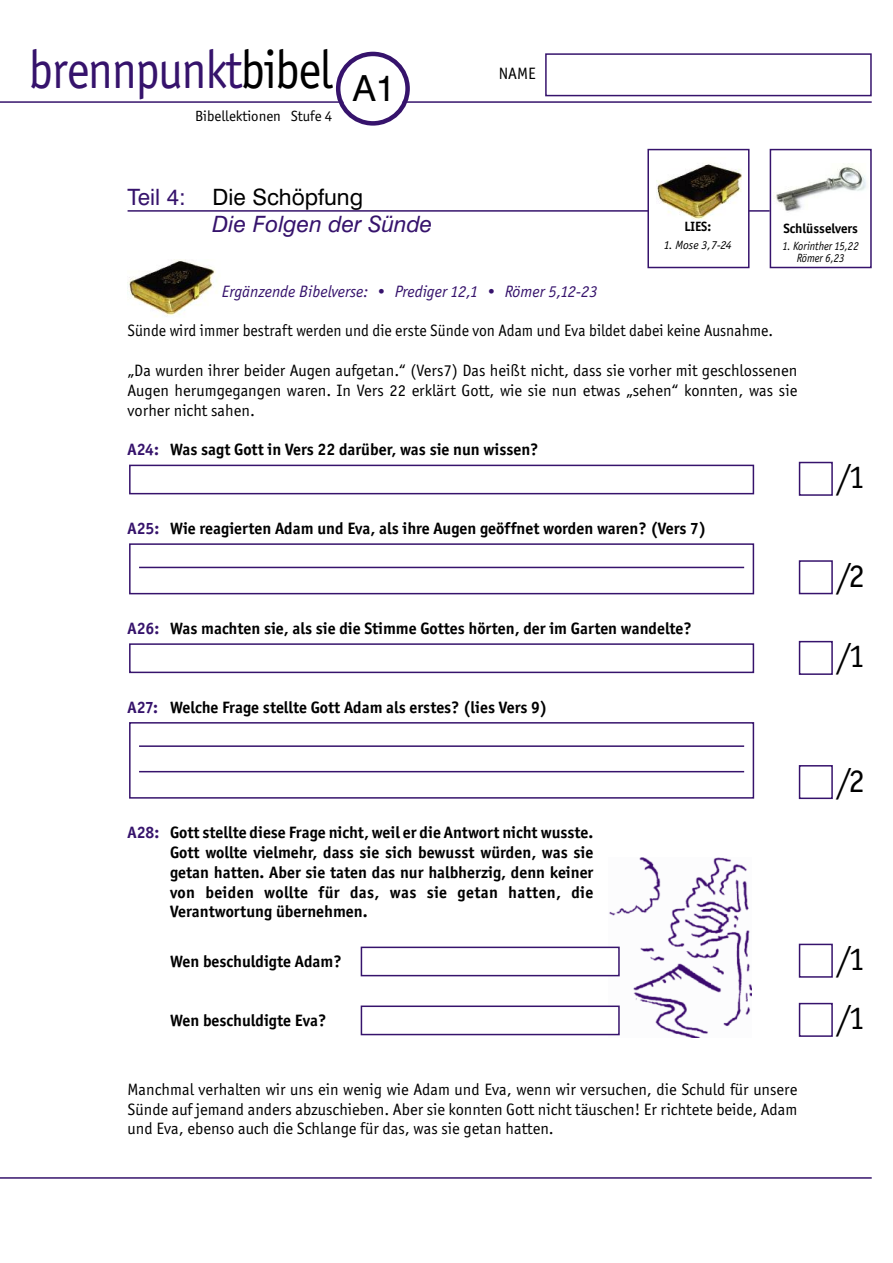
<style>
.page{position:relative;width:893px;height:1263px;background:#fff}
.page>*{position:absolute;margin:0;border:0;box-sizing:border-box;transform-origin:0 0}
.t1{font:54px "Officina San ITC";letter-spacing:-.025em;color:#36136c;scale:.9 1}
.t2{font:36px "Swiss 721 BT";color:#000}
.t3{font:33px/59.1px "Officina San ITC";color:#000}
.t4{font:italic 22.5px/27px "Swiss 721 BT";color:#36136c}
.t5{font:700 16.5px/19.8px "Officina San ITC";color:#000;text-align:justify}
.t6{font:16.5px/19.8px "Officina San ITC";color:#000;text-align:justify}
.t7{font:16.5px "Officina San ITC";color:#000;scale:.95 1}
.t8{font:italic 16.5px "Officina San ITC";color:#36136c}
.t9{font:14.85px "Officina San ITC";color:#000}
.t10{font:700 13.5px "Officina San ITC";color:#000}
.t11{font:700 13.5px "Officina San ITC";color:#000;scale:.95 1}
.t12{font:italic 12px/12px "Officina San ITC";color:#000;text-align:center;scale:.9 1}
.t13{font:italic 12px "Officina San ITC";color:#000}
.s1{color:#000}
.s2{font-style:normal}
.s3{font-style:normal;color:#000}
.s4{color:#36136c}
</style>
<div class="page">
<hr style="left:0;top:101px;width:872px;height:2px;background:#36136c">
<hr style="left:0;top:1177px;width:872px;height:2px;background:#36136c">
<div style="left:545px;top:53px;width:327px;height:43px;border:2px solid #36136c"></div>
<svg style="left:336px;top:52px;width:74px;height:74px"></svg>
<hr style="left:128px;top:210px;width:642px;height:2px;background:#36136c">
<div style="left:649px;top:150px;width:99px;height:117px;background:#fff"></div>
<div style="left:647px;top:149px;width:102px;height:119px;border:2px solid #36136c"></div>
<img style="left:657px;top:163px;width:85px;height:58px">
<div style="left:770px;top:149px;width:102px;height:119px;border:2px solid #36136c"></div>
<img style="left:774px;top:163px;width:92px;height:49px">
<img style="left:609px;top:857px;width:143px;height:180px">
<div style="left:129px;top:722px;width:625px;height:77px;border:2px solid #36136c"></div>
<hr style="left:139px;top:745px;width:605px;height:2px;background:#36136c">
<hr style="left:139px;top:771px;width:605px;height:1px;background:#36136c">
<div style="left:129px;top:543px;width:625px;height:51px;border:2px solid #36136c"></div>
<hr style="left:139px;top:567px;width:605px;height:1px;background:#36136c">
<div style="left:129px;top:643px;width:625px;height:30px;border:2px solid #36136c"></div>
<div style="left:129px;top:465px;width:625px;height:29px;border:2px solid #36136c"></div>
<div style="left:362px;top:1007px;width:256px;height:27px;background:#fff"></div>
<div style="left:361px;top:1005px;width:259px;height:30px;border:2px solid #36136c"></div>
<div style="left:362px;top:948px;width:256px;height:27px;background:#fff"></div>
<div style="left:361px;top:946px;width:259px;height:30px;border:2px solid #36136c"></div>
<img style="left:128px;top:259px;width:89px;height:58px">
<div style="left:799px;top:462px;width:34px;height:34px;border:2px solid #36136c"></div>
<div style="left:799px;top:641px;width:34px;height:34px;border:2px solid #36136c"></div>
<div style="left:799px;top:944px;width:34px;height:34px;border:2px solid #36136c"></div>
<div style="left:799px;top:1003px;width:34px;height:34px;border:2px solid #36136c"></div>
<div style="left:799px;top:560px;width:34px;height:34px;border:2px solid #36136c"></div>
<div style="left:799px;top:765px;width:34px;height:34px;border:2px solid #36136c"></div>
<h1 class="t1" style="left:29px;top:39px;width:339px">brennpunkt<span class="s1">bibel</span></h1>
<p class="t9" style="left:195px;top:108px;width:139px">Bibellektionen Stufe 4</p>
<h2 class="t2" style="left:353px;top:68px;width:44px">A1</h2>
<h3 class="t4" style="left:213px;top:183px;width:221px;text-indent:-85px"><span class="s2">Teil 4:</span> <span class="s3">Die Schöpfung<br></span>Die Folgen der Sünde</h3>
<p class="t6" style="left:499px;top:64px;width:38px">NAME</p>
<p class="t11" style="left:684px;top:218px;width:30px">LIES:</p>
<p class="t13" style="left:664px;top:239px;width:70px">1. Mose 3,7-24</p>
<p class="t10" style="left:783px;top:220px;width:76px">Schlüsselvers</p>
<p class="t12" style="left:783px;top:240px;width:86px">1. Korinther 15,22<br>Römer 6,23</p>
<p class="t8" style="left:222px;top:282px;width:377px">Ergänzende Bibelverse: • Prediger 12,1 • Römer 5,12-23</p>
<p class="t7" style="left:128px;top:321px;width:681px">Sünde wird immer bestraft werden und die erste Sünde von Adam und Eva bildet dabei keine Ausnahme.</p>
<p class="t6" style="left:128px;top:360px;width:671px">„Da wurden ihrer beider Augen aufgetan.“ (Vers7) Das heißt nicht, dass sie vorher mit geschlossenen Augen herumgegangen waren. In Vers 22 erklärt Gott, wie sie nun etwas „sehen“ konnten, was sie vorher nicht sahen.</p>
<p class="t5" style="left:128px;top:440px;width:412px"><span class="s4">A24:</span> Was sagt Gott in Vers 22 darüber, was sie nun wissen?</p>
<p class="t5" style="left:128px;top:518px;width:580px"><span class="s4">A25:</span> Wie reagierten Adam und Eva, als ihre Augen geöffnet worden waren? (Vers 7)</p>
<p class="t5" style="left:128px;top:618px;width:566px"><span class="s4">A26:</span> Was machten sie, als sie die Stimme Gottes hörten, der im Garten wandelte?</p>
<p class="t5" style="left:128px;top:697px;width:421px"><span class="s4">A27:</span> Welche Frage stellte Gott Adam als erstes? (lies Vers 9)</p>
<p class="t5" style="left:170px;top:822px;width:425px;text-indent:-43px"><span class="s4">A28:</span> Gott stellte diese Frage nicht, weil er die Antwort nicht wusste.<br>Gott wollte vielmehr, dass sie sich bewusst würden, was sie getan hatten. Aber sie taten das nur halbherzig, denn keiner von beiden wollte für das, was sie getan hatten, die Verantwortung übernehmen.</p>
<p class="t5" style="left:170px;top:952px;width:173px">Wen beschuldigte Adam?</p>
<p class="t5" style="left:170px;top:1011px;width:158px">Wen beschuldigte Eva?</p>
<p class="t6" style="left:128px;top:1079px;width:671px">Manchmal verhalten wir uns ein wenig wie Adam und Eva, wenn wir versuchen, die Schuld für unsere Sünde auf jemand anders abzuschieben. Aber sie konnten Gott nicht täuschen! Er richtete beide, Adam und Eva, ebenso auch die Schlange für das, was sie getan hatten.</p>
<h3 class="t3" style="left:837px;top:447px;width:29px">/1</h3>
<h3 class="t3" style="left:837px;top:546px;width:29px">/2</h3>
<h3 class="t3" style="left:837px;top:626px;width:29px">/1</h3>
<h3 class="t3" style="left:837px;top:751px;width:29px">/2</h3>
<h3 class="t3" style="left:837px;top:929px;width:29px">/1 /1</h3>
</div>
